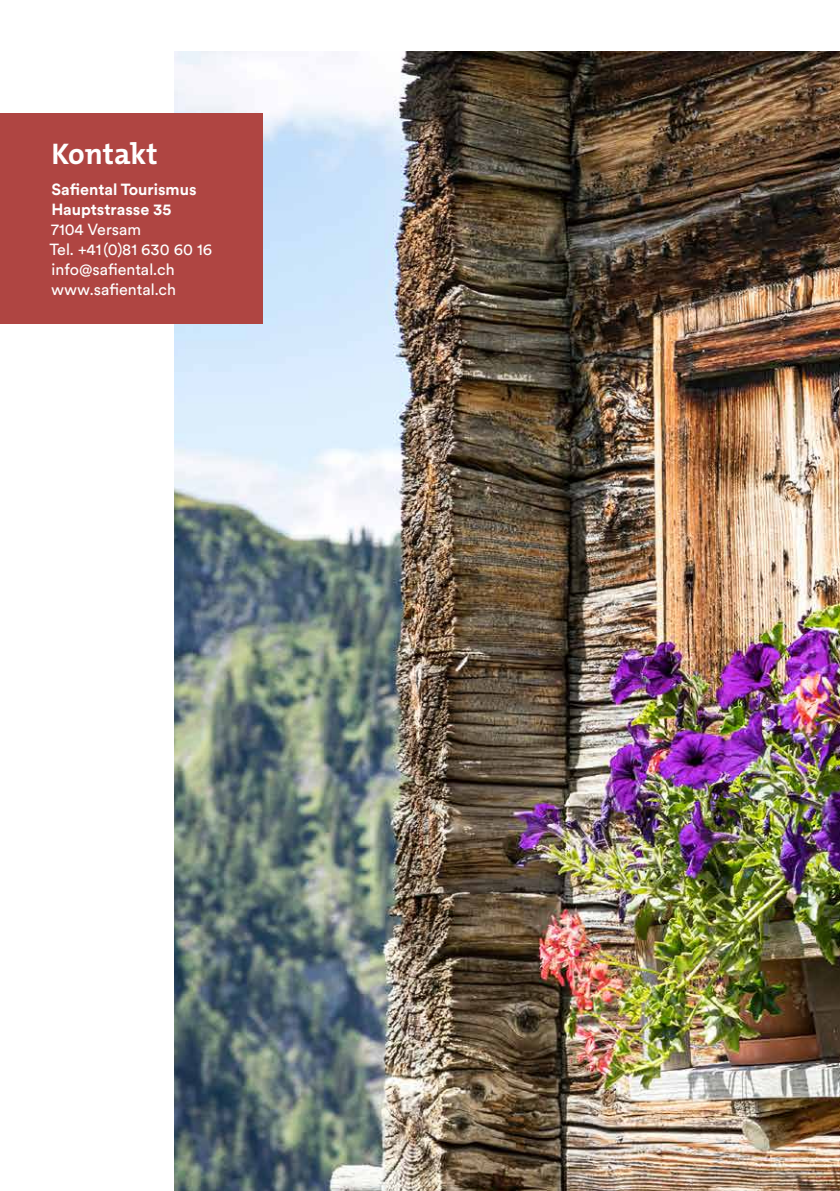
<style>
.page{position:relative;width:840px;height:1191px;background:#fff}
.page>*{position:absolute;margin:0;border:0;box-sizing:border-box;transform-origin:0 0}
.t1{font:700 30px "The Mix B W7";color:#fff}
.t2{font:16px/20px "Circular XX";color:#fff}
.t3{font:700 16px/20px "Circular XX";color:#fff}
</style>
<div class="page">
<img style="left:174px;top:51px;width:665px;height:1140px">
<div style="left:0;top:113px;width:262px;height:210px;background:#af4542"></div>
<h1 class="t1" style="left:51px;top:134px;width:108px">Kontakt</h1>
<p class="t3" style="left:51px;top:179px;width:147px">Safiental Tourismus<br>Hauptstrasse 35</p>
<p class="t2" style="left:49px;top:218px;width:164px">7104 Versam<br>Tel. +41 (0)81 630 60 16 info@safiental.ch www.safiental.ch</p>
</div>
